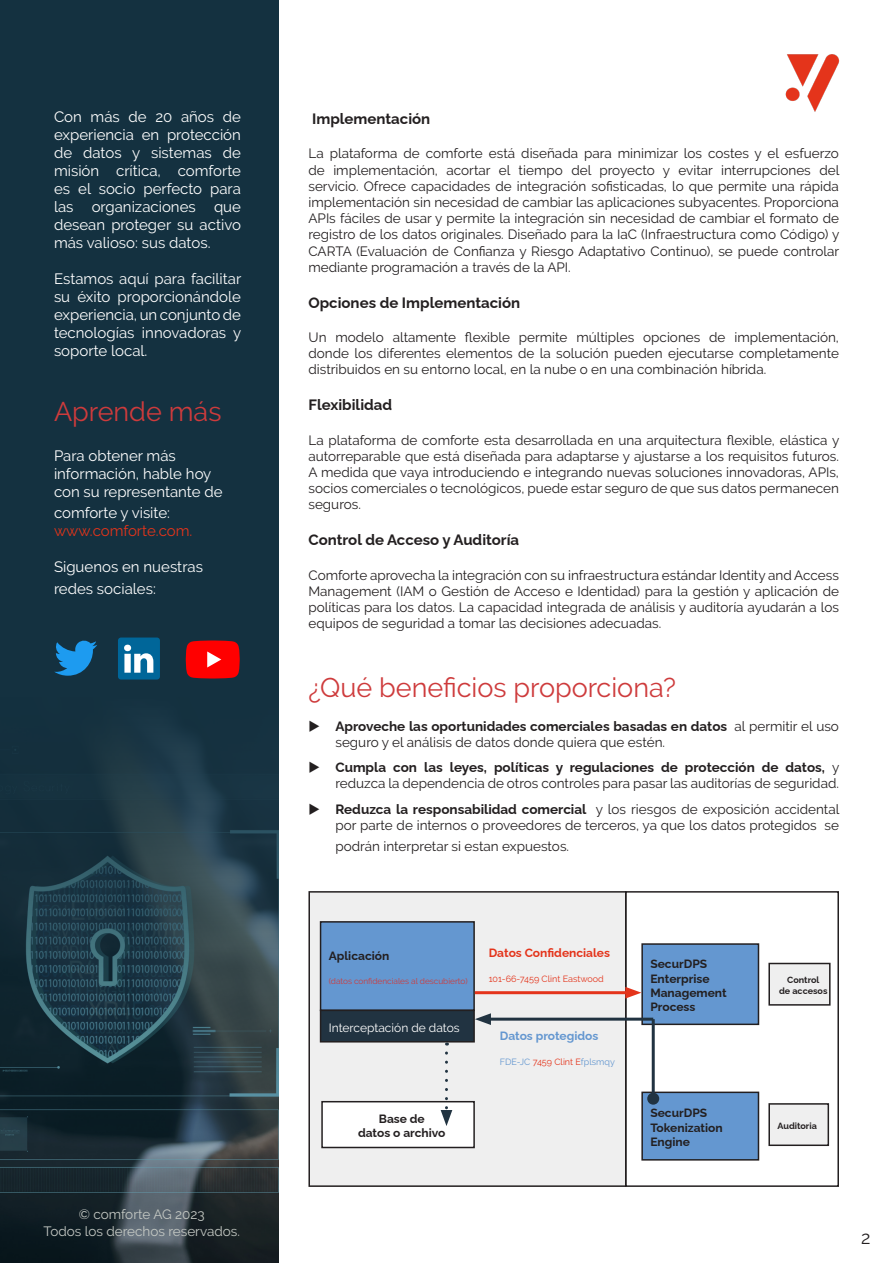
<style>
.page{position:relative;width:893px;height:1263px;background:#fff}
.page>*{position:absolute;margin:0;border:0;box-sizing:border-box;transform-origin:0 0}
.t1{font:27px "Raleway";color:#ce3b3c}
.t2{font:18px "Raleway";color:#231f20}
.t3{font:15px/18px "Raleway";color:#fff;text-align:justify}
.t4{font:700 15px "Raleway";color:#231f20}
.t5{font:15px "Raleway";color:#e4341b}
.t6{font:13.5px/16.2px "Raleway";color:#231f20;text-align:justify}
.t7{font:13.5px "Raleway";color:#c5c9c4}
.t8{font:700 12px "Raleway";color:#231f20}
.t9{font:12px "Raleway";color:#fff}
.t10{font:700 12px "Raleway";color:#e4341b}
.t11{font:700 12px "Raleway";color:#6497d0}
.t12{font:700 9px "Raleway";color:#231f20}
.t13{font:9px "Raleway";color:#e4341b}
.t14{font:9px "Raleway";color:#6497d0}
.t15{font:8.25px "Raleway";color:#ce3b3c}
.s1{font-weight:700}
.s2{color:#e4341b}
</style>
<div class="page">
<div style="left:0;top:0;width:278px;height:1263px;background:#143140"></div>
<img style="left:0;top:742px;width:278px;height:521px">
<img style="left:785px;top:54px;width:55px;height:58px">
<svg style="left:54px;top:640px;width:43px;height:36px"></svg>
<div style="left:118px;top:637px;width:42px;height:42px;background:#069;border-radius:3px"></div>
<svg style="left:124px;top:645px;width:29px;height:28px"></svg>
<svg style="left:186px;top:640px;width:54px;height:38px;background:#ef1112"></svg>
<div style="left:309px;top:892px;width:317px;height:294px;background:#efefef"></div>
<div style="left:308px;top:891px;width:318px;height:296px;border:2px solid #231f20"></div>
<div style="left:321px;top:922px;width:153px;height:88px;background:#6497d0"></div>
<div style="left:320px;top:921px;width:155px;height:90px;border:2px solid #231f20"></div>
<div style="left:625px;top:891px;width:214px;height:296px;border:2px solid #231f20"></div>
<div style="left:642px;top:944px;width:116px;height:80px;background:#6497d0"></div>
<div style="left:641px;top:943px;width:118px;height:82px;border:2px solid #231f20"></div>
<div style="left:642px;top:1092px;width:116px;height:68px;background:#6497d0"></div>
<div style="left:641px;top:1091px;width:118px;height:69px;border:2px solid #231f20"></div>
<div style="left:322px;top:1102px;width:152px;height:45px;background:#fff"></div>
<div style="left:321px;top:1101px;width:154px;height:47px;border:2px solid #231f20"></div>
<div style="left:769px;top:963px;width:61px;height:42px;background:#efefef"></div>
<div style="left:768px;top:963px;width:62px;height:43px;border:2px solid #231f20"></div>
<div style="left:769px;top:1104px;width:59px;height:41px;background:#efefef"></div>
<div style="left:768px;top:1103px;width:61px;height:43px;border:2px solid #231f20"></div>
<div style="left:321px;top:1010px;width:153px;height:32px;background:#213341"></div>
<div style="left:320px;top:1010px;width:155px;height:32px;border:2px solid #231f20"></div>
<hr style="left:652px;top:1019px;width:3px;height:80px;background:#213341">
<div style="left:647px;top:1093px;width:12px;height:12px;background:#213341;border-radius:50%"></div>
<hr style="left:485px;top:1018px;width:168px;height:3px;background:#213341">
<svg style="left:475px;top:1013px;width:16px;height:12px"></svg>
<hr style="left:475px;top:991px;width:156px;height:3px;background:#e4341b">
<svg style="left:625px;top:987px;width:16px;height:11px"></svg>
<svg style="left:441px;top:1053px;width:11px;height:73px"></svg>
<p class="t3" style="left:54px;top:108px;width:188px">Con más de 20 años de experiencia en protección de datos y sistemas de misión crítica, comforte es el socio perfecto para las organizaciones que desean proteger su activo más valioso: sus datos.</p>
<p class="t3" style="left:54px;top:270px;width:189px">Estamos aquí para facilitar su éxito proporcionándole experiencia, un conjunto de tecnologías innovadoras y soporte local.</p>
<p class="t1" style="left:54px;top:396px;width:169px">Aprende más</p>
<p class="t3" style="left:54px;top:446px;width:170px;text-align:left">Para obtener más información, hable hoy con su representante de</p>
<p class="t3" style="left:54px;top:504px;width:118px">comforte y visite:</p>
<p class="t5" style="left:54px;top:522px;width:140px">www.comforte.com.</p>
<p class="t3" style="left:54px;top:556px;width:150px;line-height:21.6px">Siguenos en nuestras redes sociales:</p>
<p class="t7" style="left:79px;top:1207px;width:127px">© comforte AG 2023</p>
<p class="t7" style="left:44px;top:1223px;width:198px">Todos los derechos reservados.</p>
<p class="t4" style="left:312px;top:107px;width:120px">Implementación</p>
<p class="t6" style="left:308px;top:145px;width:532px">La plataforma de comforte está diseñada para minimizar los costes y el esfuerzo de implementación, acortar el tiempo del proyecto y evitar interrupciones del servicio. Ofrece capacidades de integración sofisticadas, lo que permite una rápida implementación sin necesidad de cambiar las aplicaciones subyacentes. Proporciona APIs fáciles de usar y permite la integración sin necesidad de cambiar el formato de registro de los datos originales. Diseñado para la IaC (Infraestructura como Código) y CARTA (Evaluación de Confianza y Riesgo Adaptativo Continuo), se puede controlar mediante programación a través de la API.</p>
<p class="t4" style="left:308px;top:291px;width:213px">Opciones de Implementación</p>
<p class="t6" style="left:308px;top:329px;width:532px">Un modelo altamente flexible permite múltiples opciones de implementación, donde los diferentes elementos de la solución pueden ejecutarse completamente distribuidos en su entorno local, en la nube o en una combinación híbrida.</p>
<p class="t4" style="left:308px;top:393px;width:85px">Flexibilidad</p>
<p class="t6" style="left:308px;top:432px;width:532px">La plataforma de comforte esta desarrollada en una arquitectura flexible, elástica y autorreparable que está diseñada para adaptarse y ajustarse a los requisitos futuros.<br>A medida que vaya introduciendo e integrando nuevas soluciones innovadoras, APIs, socios comerciales o tecnológicos, puede estar seguro de que sus datos permanecen seguros.</p>
<p class="t4" style="left:308px;top:528px;width:212px">Control de Acceso y Auditoría</p>
<p class="t6" style="left:308px;top:567px;width:532px">Comforte aprovecha la integración con su infraestructura estándar Identity and Access Management (IAM o Gestión de Acceso e Identidad) para la gestión y aplicación de políticas para los datos. La capacidad integrada de análisis y auditoría ayudarán a los equipos de seguridad a tomar las decisiones adecuadas.</p>
<p class="t1" style="left:308px;top:671px;width:369px">¿Qué beneficios proporciona?</p>
<p class="t6" style="left:335px;top:718px;width:505px"><span class="s1">Aproveche las oportunidades comerciales basadas en datos</span> al permitir el uso seguro y el análisis de datos donde quiera que estén.</p>
<p class="t6" style="left:335px;top:759px;width:505px"><span class="s1">Cumpla con las leyes, políticas y regulaciones de protección de datos,</span> y reduzca la dependencia de otros controles para pasar las auditorías de seguridad.</p>
<p class="t6" style="left:335px;top:801px;width:505px"><span class="s1">Reduzca la responsabilidad comercial</span> y los riesgos de exposición accidental por parte de internos o proveedores de terceros, ya que los datos protegidos se</p>
<p class="t6" style="left:335px;top:838px;width:235px">podrán interpretar si estan expuestos.</p>
<p class="t8" style="left:329px;top:946px;width:62px">Aplicación</p>
<p class="t15" style="left:329px;top:976px;width:140px">(datos confidenciales al descubierto)</p>
<p class="t9" style="left:329px;top:1020px;width:132px">Interceptación de datos</p>
<p class="t8" style="left:379px;top:1109px;width:47px">Base de</p>
<p class="t8" style="left:358px;top:1123px;width:89px">datos o archivo</p>
<p class="t10" style="left:489px;top:943px;width:123px">Datos Confidenciales</p>
<p class="t13" style="left:489px;top:973px;width:117px">101-66-7459 Clint Eastwood</p>
<p class="t11" style="left:500px;top:1026px;width:100px">Datos protegidos</p>
<p class="t14" style="left:500px;top:1057px;width:117px">FDE-JC <span class="s2">7459 Clint E</span>fplsmqy</p>
<p class="t8" style="left:650px;top:954px;width:58px">SecurDPS</p>
<p class="t8" style="left:650px;top:969px;width:61px">Enterprise</p>
<p class="t8" style="left:650px;top:983px;width:78px">Management</p>
<p class="t8" style="left:650px;top:997px;width:47px">Process</p>
<p class="t8" style="left:650px;top:1103px;width:58px">SecurDPS</p>
<p class="t8" style="left:650px;top:1118px;width:74px">Tokenization</p>
<p class="t8" style="left:650px;top:1132px;width:41px">Engine</p>
<p class="t12" style="left:787px;top:973px;width:34px">Control</p>
<p class="t12" style="left:779px;top:983px;width:50px">de accesos</p>
<p class="t12" style="left:777px;top:1118px;width:41px">Auditoria</p>
<p class="t2" style="left:861px;top:1228px;width:11px">2</p>
</div>
